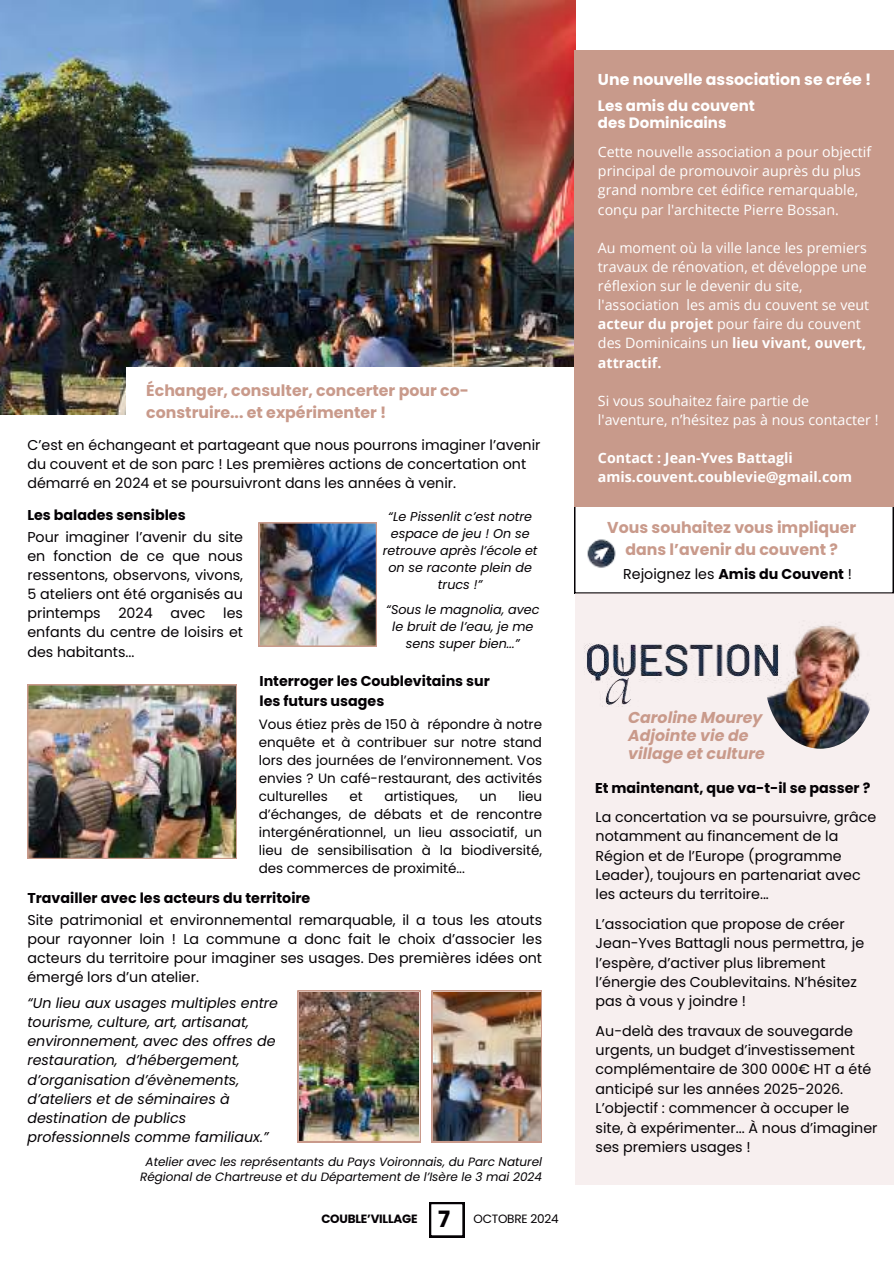
<style>
.page{position:relative;width:894px;height:1264px;background:#fff}
.page>*{position:absolute;margin:0;border:0;box-sizing:border-box;transform-origin:0 0}
.t1{font:700 15.75px/21.3px "Poppins";color:#c99a8b}
.t2{font:italic 700 15.75px/18px "Poppins";color:#c99a8b}
.t3{font:700 15.75px "Poppins";color:#fff}
.t4{font:700 15px/16.8px "Poppins";color:#fff}
.t5{font:14.25px/19.4px "Poppins";color:#040104}
.t6{font:14.25px/19.2px "Open Sans";color:#fff}
.t7{font:italic 14.25px/19px "Poppins";color:#040104}
.t8{font:700 14.25px/19.2px "Poppins";color:#040104}
.t9{font:700 14.25px/19.2px "Open Sans";color:#fff}
.t10{font:13.5px/18px "Poppins";color:#040104;text-align:justify}
.t11{font:italic 12.75px/17px "Poppins";color:#040104;text-align:center}
.t12{font:italic 12px/15px "Poppins";color:#040104;text-align:center}
.t13{font:700 12px "Poppins";letter-spacing:-.02em;color:#040104}
.t14{font:12px "Poppins";letter-spacing:-.02em;color:#040104}
.s1{font-weight:700;font-size:22.5px}
.s2{font-weight:700}
</style>
<div class="page">
<img style="left:0;top:0;width:575px;height:414px">
<svg style="left:429px;top:1202px;width:35px;height:35px"></svg>
<img style="left:258px;top:522px;width:119px;height:124px">
<div style="left:126px;top:368px;width:449px;height:52px;background:#fff"></div>
<svg style="left:574px;top:506px;width:319px;height:87px"></svg>
<div style="left:575px;top:593px;width:318px;height:591px;background:#f7efef"></div>
<img style="left:27px;top:684px;width:210px;height:174px">
<img style="left:298px;top:990px;width:122px;height:152px">
<img style="left:431px;top:990px;width:111px;height:152px">
<div style="left:574px;top:50px;width:319px;height:456px;background:#c89a8b"></div>
<img style="left:584px;top:643px;width:183px;height:64px">
<img style="left:764px;top:608px;width:111px;height:140px;border-radius:50%">
<img style="left:581px;top:525px;width:42px;height:59px">
<p class="t1" style="left:146px;top:380px;width:324px">Échanger, consulter, concerter pour co&shy;construire... et expérimenter !</p>
<p class="t5" style="left:27px;top:435px;width:514px">C’est en échangeant et partageant que nous pourrons imaginer l’avenir du couvent et de son parc ! Les premières actions de concertation ont démarré en 2024 et se poursuivront dans les années à venir.</p>
<p class="t8" style="left:27px;top:506px;width:160px">Les balades sensibles</p>
<p class="t5" style="left:27px;top:527px;width:217px;text-align:justify">Pour imaginer l’avenir du site en fonction de ce que nous ressentons, observons, vivons, 5 ateliers ont été organisés au printemps 2024 avec les enfants du centre de loisirs et des habitants...</p>
<p class="t11" style="left:382px;top:508px;width:156px">“Le Pissenlit c’est notre espace de jeu ! On se retrouve après l’école et on se raconte plein de trucs !”</p>
<p class="t11" style="left:386px;top:601px;width:155px">“Sous le magnolia, avec le bruit de l’eau, je me sens super bien...”</p>
<p class="t8" style="left:259px;top:672px;width:232px">Interroger les Coublevitains sur les futurs usages</p>
<p class="t10" style="left:258px;top:715px;width:285px">Vous étiez près de 150 à répondre à notre enquête et à contribuer sur notre stand lors des journées de l’environnement. Vos envies ? Un café-restaurant, des activités culturelles</p>
<p class="t10" style="left:258px;top:787px;width:285px;text-indent:259px">lieu d’échanges, de débats et de rencontre intergénérationnel, un lieu associatif, un lieu de sensibilisation à la biodiversité, des commerces de proximité...</p>
<p class="t10" style="left:349px;top:787px;width:15px">et</p>
<p class="t10" style="left:384px;top:787px;width:75px">artistiques,</p>
<p class="t10" style="left:479px;top:787px;width:19px">un</p>
<p class="t8" style="left:27px;top:888px;width:284px">Travailler avec les acteurs du territoire</p>
<p class="t5" style="left:27px;top:910px;width:516px;text-align:justify">Site patrimonial et environnemental remarquable, il a tous les atouts pour rayonner loin ! La commune a donc fait le choix d’associer les acteurs du territoire pour imaginer ses usages. Des premières idées ont émergé lors d’un atelier.</p>
<p class="t7" style="left:27px;top:993px;width:252px">“Un lieu aux usages multiples entre tourisme, culture, art, artisanat, environnement, avec des offres de restauration, d’hébergement, d’organisation d’évènements, d’ateliers et de séminaires à destination de publics professionnels comme familiaux.”</p>
<p class="t12" style="left:140px;top:1154px;width:403px">Atelier avec les représentants du Pays Voironnais, du Parc Naturel<br>Régional de Chartreuse et du Département de l’Isère le 3 mai 2024</p>
<p class="t13" style="left:321px;top:1212px;width:98px">COUBLE’VILLAGE</p>
<p class="t14" style="left:438px;top:1212px;width:122px"><span class="s1">7</span> OCTOBRE 2024</p>
<p class="t3" style="left:597px;top:71px;width:275px">Une nouvelle association se crée !</p>
<p class="t4" style="left:597px;top:98px;width:158px">Les amis du couvent des Dominicains</p>
<p class="t6" style="left:597px;top:142px;width:275px">Cette nouvelle association a pour objectif principal de promouvoir auprès du plus grand nombre cet édifice remarquable, conçu par l'architecte Pierre Bossan.</p>
<p class="t6" style="left:597px;top:238px;width:273px">Au moment où la ville lance les premiers travaux de rénovation, et développe une réflexion sur le devenir du site, l'association les amis du couvent se veut <span class="s2">acteur du projet</span> pour faire du couvent des Dominicains un <span class="s2">lieu vivant, ouvert, attractif.</span></p>
<p class="t6" style="left:597px;top:391px;width:282px">Si vous souhaitez faire partie de l'aventure, n’hésitez pas à nous contacter !</p>
<p class="t9" style="left:597px;top:448px;width:256px">Contact : Jean-Yves Battagli amis.couvent.coublevie@gmail.com</p>
<p class="t1" style="left:607px;top:517px;width:250px;text-align:center">Vous souhaitez vous impliquer dans l’avenir du couvent ?</p>
<p class="t5" style="left:623px;top:564px;width:230px">Rejoignez les <span class="s2">Amis du Couvent</span> !</p>
<p class="t2" style="left:628px;top:708px;width:138px">Caroline Mourey<br>Adjointe vie de village et culture</p>
<p class="t8" style="left:595px;top:778px;width:277px">Et maintenant, que va-t-il se passer ?</p>
<p class="t5" style="left:595px;top:807px;width:282px">La concertation va se poursuivre, grâce notamment au financement de la Région et de l’Europe (programme Leader), toujours en partenariat avec les acteurs du territoire...</p>
<p class="t5" style="left:595px;top:914px;width:270px">L’association que propose de créer Jean-Yves Battagli nous permettra, je l’espère, d’activer plus librement l’énergie des Coublevitains. N’hésitez pas à vous y joindre !</p>
<p class="t5" style="left:595px;top:1021px;width:283px">Au-delà des travaux de souvegarde urgents, un budget d’investissement complémentaire de 300 000€ HT a été anticipé sur les années 2025-2026.<br>L’objectif : commencer à occuper le site, à expérimenter... À nous d’imaginer ses premiers usages !</p>
</div>
